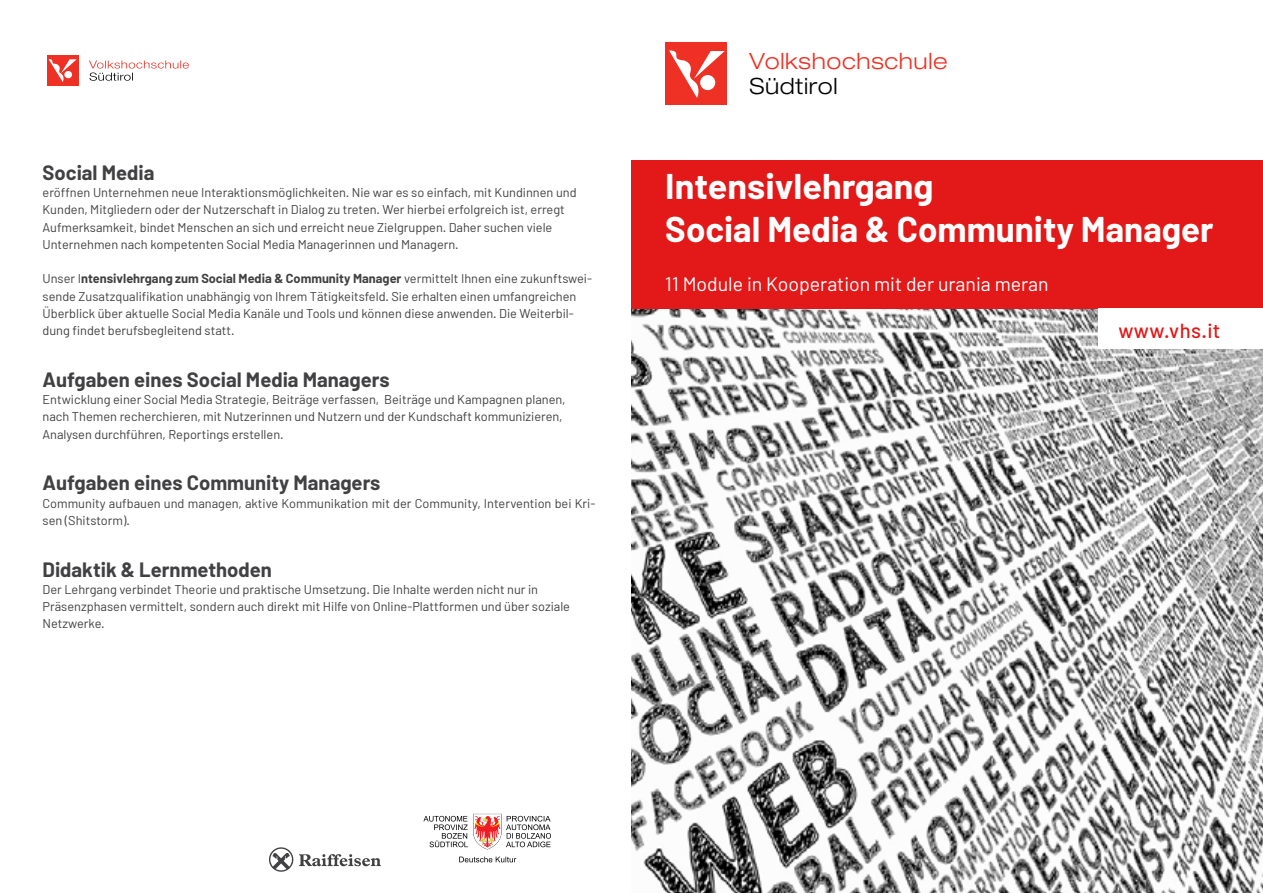
<style>
.page{position:relative;width:1263px;height:893px;background:#fff}
.page>*{position:absolute;margin:0;border:0;box-sizing:border-box;transform-origin:0 0}
.t1{font:700 34.95px/43.2px "Barlow";color:#fff}
.t2{font:300 expanded 22.35px "Helvetica Neue";letter-spacing:.03em;color:#ee3124}
.t3{font:300 expanded 22.35px "Helvetica Neue";letter-spacing:.03em;color:#000}
.t4{font:500 20.4px "Barlow";letter-spacing:.02em;color:#e31818}
.t5{font:700 20.25px "Barlow";color:#414042}
.t6{font:19.5px "Barlow";color:#fff}
.t7{font:12.75px/17.2px "Barlow";color:#414042}
.s1{font-weight:700}
</style>
<div class="page">
<svg style="left:89px;top:61px;width:100px;height:20px"></svg>
<div style="left:47px;top:55px;width:31px;height:30px;background:#ee3124"></div>
<svg style="left:49px;top:59px;width:28px;height:23px"></svg>
<div style="left:665px;top:43px;width:63px;height:62px;background:#ee3124"></div>
<svg style="left:669px;top:50px;width:56px;height:48px"></svg>
<div style="left:631px;top:160px;width:632px;height:149px;background:#e31818"></div>
<img style="left:631px;top:309px;width:632px;height:584px">
<div style="left:1098px;top:309px;width:165px;height:40px;background:#fff"></div>
<svg style="left:423px;top:814px;width:128px;height:35px"></svg>
<svg style="left:459px;top:857px;width:57px;height:5px"></svg>
<svg style="left:299px;top:854px;width:82px;height:12px"></svg>
<svg style="left:269px;top:847px;width:24px;height:25px"></svg>
<h3 class="t5" style="left:43px;top:160px;width:113px">Social Media</h3>
<p class="t7" style="left:43px;top:184px;width:536px">eröffnen Unternehmen neue Interaktionsmöglichkeiten. Nie war es so einfach, mit Kundinnen und Kunden, Mitgliedern oder der Nutzerschaft in Dialog zu treten. Wer hierbei erfolgreich ist, erregt Aufmerksamkeit, bindet Menschen an sich und erreicht neue Zielgruppen. Daher suchen viele Unternehmen nach kompetenten Social Media Managerinnen und Managern.</p>
<p class="t7" style="left:43px;top:270px;width:551px">Unser I<span class="s1">ntensivlehrgang zum Social Media &amp; Community Manager</span> vermittelt Ihnen eine zukunftswei&shy;sende Zusatzqualifikation unabhängig von Ihrem Tätigkeitsfeld. Sie erhalten einen umfangreichen Überblick über aktuelle Social Media Kanäle und Tools und können diese anwenden. Die Weiterbil&shy;dung findet berufsbegleitend statt.</p>
<h3 class="t5" style="left:43px;top:367px;width:349px">Aufgaben eines Social Media Managers</h3>
<p class="t7" style="left:43px;top:391px;width:525px">Entwicklung einer Social Media Strategie, Beiträge verfassen, Beiträge und Kampagnen planen, nach Themen recherchieren, mit Nutzerinnen und Nutzern und der Kundschaft kommunizieren,<br>Analysen durchführen, Reportings erstellen.</p>
<h3 class="t5" style="left:43px;top:471px;width:339px">Aufgaben eines Community Managers</h3>
<p class="t7" style="left:43px;top:494px;width:554px">Community aufbauen und managen, aktive Kommunikation mit der Community, Intervention bei Kri&shy;sen (Shitstorm).</p>
<h3 class="t5" style="left:43px;top:557px;width:231px">Didaktik &amp; Lernmethoden</h3>
<p class="t7" style="left:43px;top:580px;width:529px">Der Lehrgang verbindet Theorie und praktische Umsetzung. Die Inhalte werden nicht nur in<br>Präsenzphasen vermittelt, sondern auch direkt mit Hilfe von Online-Plattformen und über soziale<br>Netzwerke.</p>
<h2 class="t2" style="left:749px;top:48px;width:200px">Volkshochschule</h2>
<h2 class="t3" style="left:749px;top:73px;width:90px">Südtirol</h2>
<h1 class="t1" style="left:665px;top:164px;width:550px">Intensivlehrgang<br>Social Media &amp; Community Manager</h1>
<h3 class="t6" style="left:665px;top:271px;width:385px">11 Module in Kooperation mit der urania meran</h3>
<h3 class="t4" style="left:1118px;top:318px;width:104px">www.vhs.it</h3>
</div>
